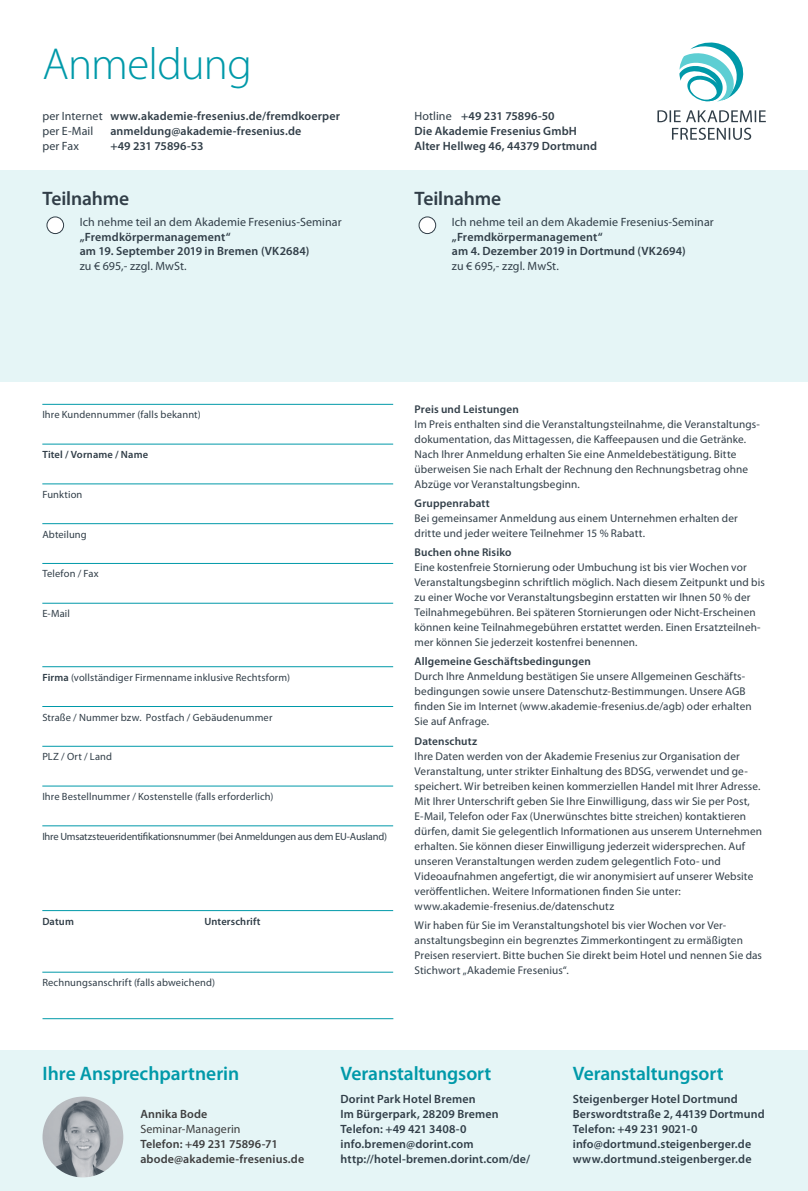
<style>
.page{position:relative;width:808px;height:1191px;background:#fff}
.page>*{position:absolute;margin:0;border:0;box-sizing:border-box;transform-origin:0 0}
.t1{font:300 45px "Myriad Pro";letter-spacing:-.02em;color:#0099a9}
.t2{font:600 19.5px "Myriad Pro";letter-spacing:-.005em;color:#0099a9}
.t3{font:600 19.5px "Myriad Pro";letter-spacing:-.01em;color:#313e48}
.t4{font:600 12px/15px "Myriad Pro";letter-spacing:.01em;color:#313e48}
.t5{font:12px/14.5px "Myriad Pro";letter-spacing:.005em;color:#313e48}
.t6{font:600 12px/15px "Myriad Pro";letter-spacing:.01em;color:#3e3e3f}
.t7{font:11.25px/15px "Myriad Pro";letter-spacing:.01em;color:#313e48}
.t8{font:600 11.25px "Myriad Pro";letter-spacing:.015em;color:#313e48}
.Ausfüllfeld{font:10.5px "Myriad Pro";letter-spacing:.01em;color:#313e48}
.Ausfüllfeld-2{font:10.5px "Myriad Pro";letter-spacing:-.015em;color:#313e48}
.Ausfüllfeld-3{font:600 10.5px "Myriad Pro";letter-spacing:.015em;color:#313e48}
.s1{font-weight:400}
.s2{font-weight:600}
</style>
<div class="page">
<div style="left:0;top:170px;width:808px;height:212px;background:#e5f5f6"></div>
<div style="left:0;top:1050px;width:808px;height:141px;background:#e5f5f6"></div>
<div style="left:47px;top:217px;width:17px;height:16px;background:#fff;border-radius:50%"></div>
<div style="left:47px;top:217px;width:17px;height:17px;border:1px solid #313e48;border-radius:50%"></div>
<svg style="left:679px;top:42px;width:65px;height:60px"></svg>
<svg style="left:672px;top:128px;width:79px;height:12px"></svg>
<svg style="left:657px;top:110px;width:109px;height:12px"></svg>
<hr style="left:43px;top:1018px;width:350px;height:1px;background:#0099a9">
<hr style="left:42px;top:972px;width:351px;height:1px;background:#0099a9">
<hr style="left:42px;top:910px;width:351px;height:1px;background:#0099a9">
<hr style="left:42px;top:404px;width:351px;height:1px;background:#0099a9">
<hr style="left:42px;top:444px;width:351px;height:1px;background:#0099a9">
<hr style="left:42px;top:483px;width:351px;height:1px;background:#0099a9">
<hr style="left:42px;top:523px;width:351px;height:1px;background:#0099a9">
<hr style="left:42px;top:563px;width:351px;height:1px;background:#0099a9">
<hr style="left:42px;top:603px;width:351px;height:1px;background:#0099a9">
<hr style="left:42px;top:706px;width:351px;height:1px;background:#0099a9">
<hr style="left:42px;top:746px;width:351px;height:1px;background:#0099a9">
<hr style="left:42px;top:786px;width:351px;height:1px;background:#0099a9">
<hr style="left:42px;top:825px;width:351px;height:1px;background:#0099a9">
<hr style="left:42px;top:666px;width:351px;height:1px;background:#0099a9">
<div style="left:419px;top:217px;width:17px;height:16px;background:#fff;border-radius:50%"></div>
<div style="left:419px;top:217px;width:17px;height:17px;border:1px solid #313e48;border-radius:50%"></div>
<img style="left:43px;top:1096px;width:80px;height:81px;border-radius:40px">
<p class="t1" style="left:43px;top:39px;width:211px">Anmeldung</p>
<p class="t4" style="left:42px;top:108px;width:299px"><span class="s1">per Internet</span> www.akademie-fresenius.de/fremdkoerper</p>
<p class="t5" style="left:42px;top:123px;width:53px">per E-Mail</p>
<p class="t4" style="left:110px;top:123px;width:193px">anmeldung@akademie-fresenius.de</p>
<p class="t5" style="left:42px;top:138px;width:38px">per Fax</p>
<p class="t4" style="left:110px;top:138px;width:95px">+49 231 75896-53</p>
<p class="t3" style="left:43px;top:186px;width:88px">Teilnahme</p>
<p class="t5" style="left:80px;top:214px;width:263px">Ich nehme teil an dem Akademie Fresenius-Seminar <span class="s2">„Fremdkörpermanagement“<br>am 19. September 2019 in Bremen (VK2684)<br></span>zu € 695,- zzgl. MwSt.</p>
<p class="t4" style="left:414px;top:108px;width:184px"><span class="s1">Hotline</span> +49 231 75896-50<br>Die Akademie Fresenius GmbH<br>Alter Hellweg 46, 44379 Dortmund</p>
<p class="t3" style="left:415px;top:186px;width:88px">Teilnahme</p>
<p class="t5" style="left:452px;top:214px;width:263px">Ich nehme teil an dem Akademie Fresenius-Seminar <span class="s2">„Fremdkörpermanagement“<br>am 4. Dezember 2019 in Dortmund (VK2694)<br></span>zu € 695,- zzgl. MwSt.</p>
<p class="Ausfüllfeld" style="left:42px;top:408px;width:160px">Ihre Kundennummer (falls bekannt)</p>
<p class="Ausfüllfeld-3" style="left:42px;top:448px;width:107px">Titel / Vorname / Name</p>
<p class="Ausfüllfeld" style="left:42px;top:488px;width:42px">Funktion</p>
<p class="Ausfüllfeld" style="left:42px;top:527px;width:46px">Abteilung</p>
<p class="Ausfüllfeld" style="left:42px;top:567px;width:58px">Telefon / Fax</p>
<p class="Ausfüllfeld" style="left:42px;top:607px;width:29px">E-Mail</p>
<p class="Ausfüllfeld" style="left:42px;top:670px;width:249px"><span class="s2">Firma</span> (vollständiger Firmenname inklusive Rechtsform)</p>
<p class="Ausfüllfeld" style="left:42px;top:710px;width:232px">Straße / Nummer bzw. Postfach / Gebäudenummer</p>
<p class="Ausfüllfeld" style="left:42px;top:750px;width:71px">PLZ / Ort / Land</p>
<p class="Ausfüllfeld" style="left:42px;top:790px;width:233px">Ihre Bestellnummer / Kostenstelle (falls erforderlich)</p>
<p class="Ausfüllfeld-2" style="left:42px;top:830px;width:346px">Ihre Umsatzsteueridentifikationsnummer (bei Anmeldungen aus dem EU-Ausland)</p>
<p class="Ausfüllfeld-3" style="left:42px;top:914px;width:33px">Datum</p>
<p class="Ausfüllfeld-3" style="left:204px;top:914px;width:58px">Unterschrift</p>
<p class="Ausfüllfeld" style="left:42px;top:976px;width:174px">Rechnungsanschrift (falls abweichend)</p>
<p class="t8" style="left:415px;top:401px;width:106px">Preis und Leistungen</p>
<p class="t7" style="left:415px;top:416px;width:347px">Im Preis enthalten sind die Veranstaltungsteilnahme, die Veranstaltungs&shy;dokumentation, das Mittagessen, die Kaffeepausen und die Getränke.<br>Nach Ihrer Anmeldung erhalten Sie eine Anmeldebestätigung. Bitte überweisen Sie nach Erhalt der Rechnung den Rechnungsbetrag ohne Abzüge vor Veranstaltungsbeginn.</p>
<p class="t8" style="left:415px;top:496px;width:77px">Gruppenrabatt</p>
<p class="t7" style="left:415px;top:510px;width:325px">Bei gemeinsamer Anmeldung aus einem Unternehmen erhalten der dritte und jeder weitere Teilnehmer 15 % Rabatt.</p>
<p class="t8" style="left:415px;top:545px;width:98px">Buchen ohne Risiko</p>
<p class="t7" style="left:415px;top:559px;width:352px">Eine kostenfreie Stornierung oder Umbuchung ist bis vier Wochen vor Veranstaltungsbeginn schriftlich möglich. Nach diesem Zeitpunkt und bis zu einer Woche vor Veranstaltungsbeginn erstatten wir Ihnen 50 % der Teilnahmegebühren. Bei späteren Stornierungen oder Nicht-Erscheinen können keine Teilnahmegebühren erstattet werden. Einen Ersatzteilneh&shy;mer können Sie jederzeit kostenfrei benennen.</p>
<p class="t8" style="left:415px;top:654px;width:178px">Allgemeine Geschäftsbedingungen</p>
<p class="t7" style="left:415px;top:669px;width:339px">Durch Ihre Anmeldung bestätigen Sie unsere Allgemeinen Geschäfts&shy;bedingungen sowie unsere Datenschutz-Bestimmungen. Unsere AGB finden Sie im Internet (www.akademie-fresenius.de/agb) oder erhalten Sie auf Anfrage.</p>
<p class="t8" style="left:415px;top:733px;width:64px">Datenschutz</p>
<p class="t7" style="left:415px;top:748px;width:349px">Ihre Daten werden von der Akademie Fresenius zur Organisation der Veranstaltung, unter strikter Einhaltung des BDSG, verwendet und ge&shy;speichert. Wir betreiben keinen kommerziellen Handel mit Ihrer Adresse.<br>Mit Ihrer Unterschrift geben Sie Ihre Einwilligung, dass wir Sie per Post, E-Mail, Telefon oder Fax (Unerwünschtes bitte streichen) kontaktieren dürfen, damit Sie gelegentlich Informationen aus unserem Unternehmen erhalten. Sie können dieser Einwilligung jederzeit widersprechen. Auf unseren Veranstaltungen werden zudem gelegentlich Foto- und Videoaufnahmen angefertigt, die wir anonymisiert auf unserer Website veröffentlichen. Weitere Informationen finden Sie unter:</p>
<p class="t7" style="left:415px;top:898px;width:201px">www.akademie-fresenius.de/datenschutz</p>
<p class="t7" style="left:415px;top:917px;width:349px">Wir haben für Sie im Veranstaltungshotel bis vier Wochen vor Ver&shy;anstaltungsbeginn ein begrenztes Zimmerkontingent zu ermäßigten Preisen reserviert. Bitte buchen Sie direkt beim Hotel und nennen Sie das Stichwort „Akademie Fresenius“.</p>
<p class="t2" style="left:43px;top:1061px;width:198px">Ihre Ansprechpartnerin</p>
<p class="t6" style="left:140px;top:1106px;width:69px">Annika Bode</p>
<p class="t6" style="left:140px;top:1121px;width:165px"><span class="s1">Seminar-Managerin<br></span>Telefon: +49 231 75896-71 abode@akademie-fresenius.de</p>
<p class="t2" style="left:341px;top:1061px;width:152px">Veranstaltungsort</p>
<p class="t4" style="left:341px;top:1091px;width:191px">Dorint Park Hotel Bremen<br>Im Bürgerpark, 28209 Bremen<br>Telefon: +49 421 3408-0 info.bremen@dorint.com http://hotel-bremen.dorint.com/de/</p>
<p class="t2" style="left:573px;top:1061px;width:152px">Veranstaltungsort</p>
<p class="t4" style="left:573px;top:1091px;width:193px">Steigenberger Hotel Dortmund<br>Berswordtstraße 2, 44139 Dortmund<br>Telefon: +49 231 9021-0 info@dortmund.steigenberger.de www.dortmund.steigenberger.de</p>
</div>
